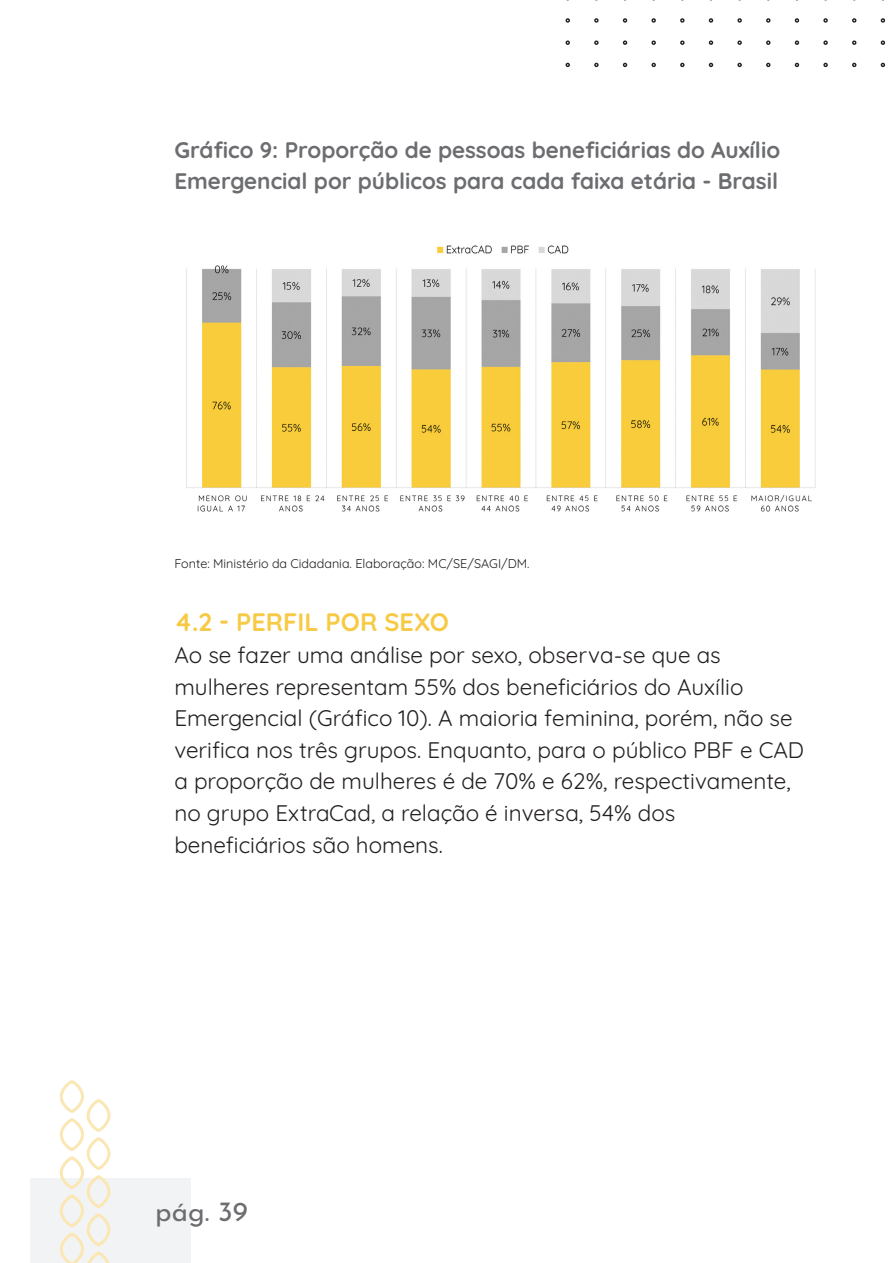
<style>
.page{position:relative;width:893px;height:1263px;background:#fff}
.page>*{position:absolute;margin:0;border:0;box-sizing:border-box;transform-origin:0 0}
.t1{font:27.9px "Josefin Sans";color:#6c6d70}
.Subtítulo{font:700 25.2px "Quicksand";color:#f7ca45}
.Texto_Principal{font:22.5px/31.5px "Quicksand";color:#231f20}
.Figuras_Tabelas_-_Ti{font:700 22.5px/31.5px "Quicksand";color:#6c6d70}
.Fonte{font:12.6px "Quicksand";color:#231f20}
</style>
<div class="page">
<div style="left:30px;top:1178px;width:161px;height:85px;background:#f2f3f4"></div>
<svg style="left:59px;top:1080px;width:52px;height:183px"></svg>
<svg style="left:881px;top:18px;width:4px;height:5px"></svg>
<svg style="left:881px;top:41px;width:4px;height:4px"></svg>
<svg style="left:881px;top:63px;width:4px;height:4px"></svg>
<svg style="left:852px;top:18px;width:4px;height:5px"></svg>
<svg style="left:852px;top:41px;width:4px;height:4px"></svg>
<svg style="left:852px;top:63px;width:4px;height:4px"></svg>
<svg style="left:823px;top:18px;width:5px;height:5px"></svg>
<svg style="left:823px;top:41px;width:5px;height:4px"></svg>
<svg style="left:823px;top:63px;width:5px;height:4px"></svg>
<svg style="left:795px;top:18px;width:4px;height:5px"></svg>
<svg style="left:795px;top:41px;width:4px;height:4px"></svg>
<svg style="left:795px;top:63px;width:4px;height:4px"></svg>
<svg style="left:766px;top:18px;width:4px;height:5px"></svg>
<svg style="left:766px;top:41px;width:4px;height:4px"></svg>
<svg style="left:766px;top:63px;width:4px;height:4px"></svg>
<svg style="left:737px;top:18px;width:5px;height:5px"></svg>
<svg style="left:737px;top:41px;width:5px;height:4px"></svg>
<svg style="left:737px;top:63px;width:5px;height:4px"></svg>
<svg style="left:709px;top:18px;width:4px;height:5px"></svg>
<svg style="left:709px;top:41px;width:4px;height:4px"></svg>
<svg style="left:709px;top:63px;width:4px;height:4px"></svg>
<svg style="left:680px;top:18px;width:4px;height:5px"></svg>
<svg style="left:680px;top:41px;width:4px;height:4px"></svg>
<svg style="left:680px;top:63px;width:4px;height:4px"></svg>
<svg style="left:651px;top:18px;width:5px;height:5px"></svg>
<svg style="left:651px;top:41px;width:5px;height:4px"></svg>
<svg style="left:651px;top:63px;width:5px;height:4px"></svg>
<svg style="left:623px;top:18px;width:4px;height:5px"></svg>
<svg style="left:623px;top:41px;width:4px;height:4px"></svg>
<svg style="left:623px;top:63px;width:4px;height:4px"></svg>
<svg style="left:594px;top:18px;width:5px;height:5px"></svg>
<svg style="left:594px;top:41px;width:5px;height:4px"></svg>
<svg style="left:594px;top:63px;width:5px;height:4px"></svg>
<svg style="left:566px;top:18px;width:4px;height:5px"></svg>
<svg style="left:566px;top:41px;width:4px;height:4px"></svg>
<svg style="left:566px;top:63px;width:4px;height:4px"></svg>
<img style="left:186px;top:245px;width:630px;height:267px">
<p class="Figuras_Tabelas_-_Ti" style="left:174px;top:132px;width:607px">Gráfico 9: Proporção de pessoas beneficiárias do Auxílio<br>Emergencial por públicos para cada faixa etária - Brasil</p>
<p class="Fonte" style="left:174px;top:554px;width:357px">Fonte: Ministério da Cidadania. Elaboração: MC/SE/SAGI/DM.</p>
<p class="Subtítulo" style="left:174px;top:603px;width:276px">4.2 - PERFIL POR SEXO</p>
<p class="Texto_Principal" style="left:174px;top:637px;width:631px">Ao se fazer uma análise por sexo, observa-se que as mulheres representam 55% dos beneficiários do Auxílio Emergencial (Gráfico 10). A maioria feminina, porém, não se verifica nos três grupos. Enquanto, para o público PBF e CAD a proporção de mulheres é de 70% e 62%, respectivamente, no grupo ExtraCad, a relação é inversa, 54% dos beneficiários são homens.</p>
<p class="t1" style="left:155px;top:1190px;width:94px">pág. 39</p>
</div>
